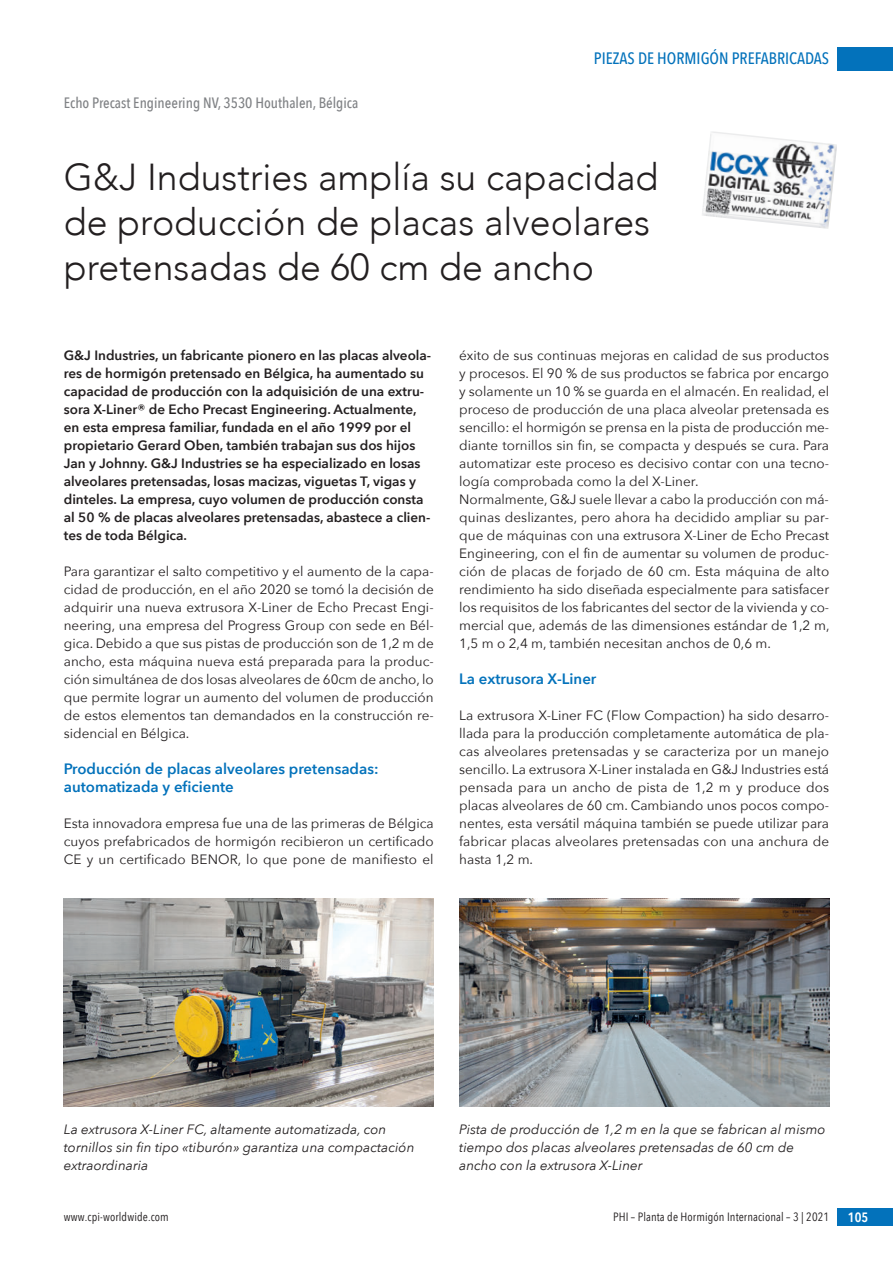
<style>
.page{position:relative;width:893px;height:1263px;background:#fff}
.page>*{position:absolute;margin:0;border:0;box-sizing:border-box;transform-origin:0 0}
.t1{font:300 37.5px/45px "Avenir";color:#231f20}
.t2{font:500 16.5px "Avenir Next Condensed";color:#0372bb}
.t3{font:600 15px/18px "Avenir Next";color:#0372bb}
.t4{font:500 15px "Avenir Next Condensed";color:#808285}
.t5{font:13.5px/18px "Avenir Next";color:#231f20;text-align:justify}
.t6{font:600 13.5px/18px "Avenir Next";color:#231f20}
.t7{font:italic 13.5px/18px "Avenir Next";color:#231f20}
.t8{font:600 13.5px "Avenir Next Condensed";color:#fff}
.t9{font:12px "Avenir Next Condensed";letter-spacing:.01em;color:#231f20}
</style>
<div class="page">
<div style="left:838px;top:47px;width:55px;height:23px;background:#0372bb"></div>
<div style="left:838px;top:1208px;width:55px;height:18px;background:#0372bb"></div>
<img style="left:64px;top:898px;width:370px;height:209px">
<img style="left:459px;top:898px;width:370px;height:209px">
<img style="left:702px;top:131px;width:135px;height:98px">
<p class="t4" style="left:64px;top:93px;width:296px">Echo Precast Engineering NV, 3530 Houthalen, Bélgica</p>
<p class="t2" style="left:594px;top:49px;width:237px">PIEZAS DE HORMIGÓN PREFABRICADAS</p>
<h1 class="t1" style="left:64px;top:154px;width:596px">G&amp;J Industries amplía su capacidad de producción de placas alveolares pretensadas de 60 cm de ancho</h1>
<p class="t6" style="left:64px;top:346px;width:369px">G&amp;J Industries, un fabricante pionero en las placas alveola&shy;res de hormigón pretensado en Bélgica, ha aumentado su capacidad de producción con la adquisición de una extru&shy;sora X-Liner® de Echo Precast Engineering. Actualmente, en esta empresa familiar, fundada en el año 1999 por el propietario Gerard Oben, también trabajan sus dos hijos Jan y Johnny. G&amp;J Industries se ha especializado en losas alveolares pretensadas, losas macizas, viguetas T, vigas y dinteles. La empresa, cuyo volumen de producción consta al 50 % de placas alveolares pretensadas, abastece a clien&shy;tes de toda Bélgica.</p>
<p class="t5" style="left:64px;top:562px;width:372px">Para garantizar el salto competitivo y el aumento de la capa&shy;cidad de producción, en el año 2020 se tomó la decisión de adquirir una nueva extrusora X-Liner de Echo Precast Engi&shy;neering, una empresa del Progress Group con sede en Bél&shy;gica. Debido a que sus pistas de producción son de 1,2 m de ancho, esta máquina nueva está preparada para la produc&shy;ción simultánea de dos losas alveolares de 60cm de ancho, lo que permite lograr un aumento del volumen de producción de estos elementos tan demandados en la construcción re&shy;sidencial en Bélgica.</p>
<p class="t3" style="left:64px;top:759px;width:316px">Producción de placas alveolares pretensadas: automatizada y eficiente</p>
<p class="t5" style="left:64px;top:814px;width:372px">Esta innovadora empresa fue una de las primeras de Bélgica cuyos prefabricados de hormigón recibieron un certificado CE y un certificado BENOR, lo que pone de manifiesto el</p>
<p class="t5" style="left:459px;top:346px;width:372px;text-align:left">éxito de sus continuas mejoras en calidad de sus productos y procesos. El 90 % de sus productos se fabrica por encargo y solamente un 10 % se guarda en el almacén. En realidad, el proceso de producción de una placa alveolar pretensada es sencillo: el hormigón se prensa en la pista de producción me&shy;diante tornillos sin fin, se compacta y después se cura. Para automatizar este proceso es decisivo contar con una tecno&shy;logía comprobada como la del X-Liner.<br>Normalmente, G&amp;J suele llevar a cabo la producción con má&shy;quinas deslizantes, pero ahora ha decidido ampliar su par&shy;que de máquinas con una extrusora X-Liner de Echo Precast Engineering, con el fin de aumentar su volumen de produc&shy;ción de placas de forjado de 60 cm. Esta máquina de alto rendimiento ha sido diseñada especialmente para satisfacer los requisitos de los fabricantes del sector de la vivienda y co&shy;mercial que, además de las dimensiones estándar de 1,2 m, 1,5 m o 2,4 m, también necesitan anchos de 0,6 m.</p>
<p class="t3" style="left:459px;top:669px;width:139px">La extrusora X-Liner</p>
<p class="t5" style="left:459px;top:706px;width:372px">La extrusora X-Liner FC (Flow Compaction) ha sido desarro&shy;llada para la producción completamente automática de pla&shy;cas alveolares pretensadas y se caracteriza por un manejo sencillo. La extrusora X-Liner instalada en G&amp;J Industries está pensada para un ancho de pista de 1,2 m y produce dos placas alveolares de 60 cm. Cambiando unos pocos compo&shy;nentes, esta versátil máquina también se puede utilizar para fabricar placas alveolares pretensadas con una anchura de hasta 1,2 m.</p>
<p class="t7" style="left:64px;top:1120px;width:352px">La extrusora X-Liner FC, altamente automatizada, con tornillos sin fin tipo «tiburón» garantiza una compactación extraordinaria</p>
<p class="t7" style="left:459px;top:1120px;width:368px">Pista de producción de 1,2 m en la que se fabrican al mismo tiempo dos placas alveolares pretensadas de 60 cm de ancho con la extrusora X-Liner</p>
<p class="t9" style="left:64px;top:1207px;width:107px">www.cpi-worldwide.com</p>
<p class="t9" style="left:613px;top:1207px;width:218px">PHI – Planta de Hormigón Internacional – 3 | 2021</p>
<p class="t8" style="left:848px;top:1206px;width:22px">105</p>
</div>
